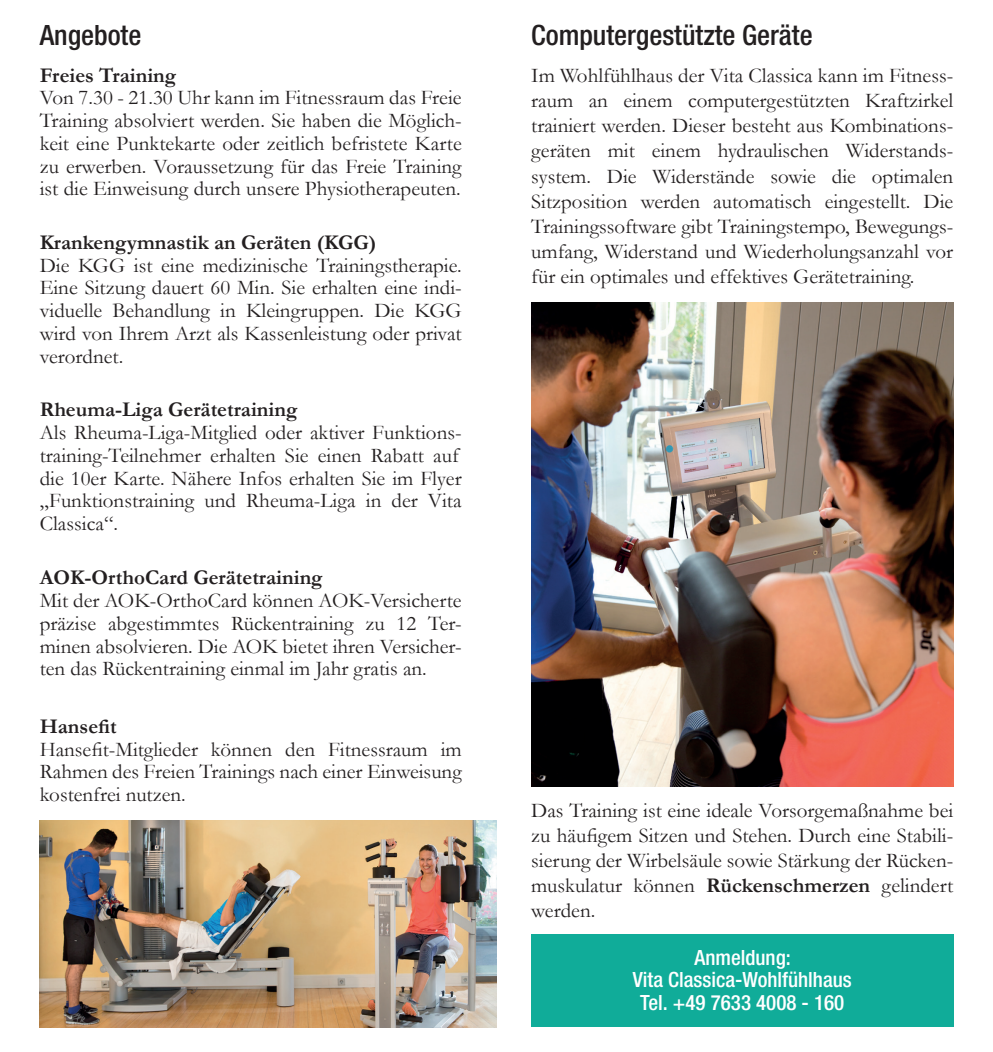
<style>
.page{position:relative;width:993px;height:1052px;background:#fff}
.page>*{position:absolute;margin:0;border:0;box-sizing:border-box;transform-origin:0 0}
.t1{font:500 condensed 28px "Helvetica Neue LT Pro";color:#231f20}
.t2{font:21px/22.8px "Garamond";color:#231f20;text-align:justify}
.t3{font:700 21px "Garamond";color:#231f20}
.t4{font:500 condensed 21px/22.8px "Helvetica Neue LT Pro";color:#fff;text-align:center}
.s1{font-weight:700}
</style>
<div class="page">
<img style="left:531px;top:302px;width:421px;height:484px">
<div style="left:531px;top:934px;width:421px;height:93px;background:#10ac99"></div>
<img style="left:40px;top:820px;width:456px;height:207px">
<h1 class="t1" style="left:40px;top:18px;width:103px">Angebote</h1>
<p class="t3" style="left:40px;top:61px;width:138px">Freies Training</p>
<p class="t2" style="left:40px;top:86px;width:423px">Von 7.30 - 21.30 Uhr kann im Fitnessraum das Freie Training absolviert werden. Sie haben die Möglich&shy;keit eine Punktekarte oder zeitlich befristete Karte zu erwerben. Voraussetzung für das Freie Training ist die Einweisung durch unsere Physiotherapeuten.</p>
<p class="t3" style="left:40px;top:228px;width:338px">Krankengymnastik an Geräten (KGG)</p>
<p class="t2" style="left:40px;top:253px;width:423px">Die KGG ist eine medizinische Trainingstherapie.<br>Eine Sitzung dauert 60 Min. Sie erhalten eine indi&shy;viduelle Behandlung in Kleingruppen. Die KGG wird von Ihrem Arzt als Kassenleistung oder privat verordnet.</p>
<p class="t3" style="left:40px;top:395px;width:259px">Rheuma-Liga Gerätetraining</p>
<p class="t2" style="left:40px;top:421px;width:423px;text-align:left">Als Rheuma-Liga-Mitglied oder aktiver Funktions&shy;training-Teilnehmer erhalten Sie einen Rabatt auf die 10er Karte. Nähere Infos erhalten Sie im Flyer „Funktionstraining und Rheuma-Liga in der Vita Classica“.</p>
<p class="t3" style="left:40px;top:563px;width:284px">AOK-OrthoCard Gerätetraining</p>
<p class="t2" style="left:40px;top:588px;width:423px">Mit der AOK-OrthoCard können AOK-Versicherte präzise abgestimmtes Rückentraining zu 12 Ter&shy;minen absolvieren. Die AOK bietet ihren Versicher&shy;ten das Rückentraining einmal im Jahr gratis an.</p>
<p class="t3" style="left:40px;top:712px;width:79px">Hansefit</p>
<p class="t2" style="left:40px;top:737px;width:423px">Hansefit-Mitglieder können den Fitnessraum im Rahmen des Freien Trainings nach einer Einweisung kostenfrei nutzen.</p>
<h1 class="t1" style="left:531px;top:18px;width:283px">Computergestützte Geräte</h1>
<p class="t2" style="left:531px;top:62px;width:423px;line-height:25.2px">Im Wohlfühlhaus der Vita Classica kann im Fitness&shy;raum an einem computergestützten Kraftzirkel trainiert werden. Dieser besteht aus Kombinations&shy;geräten mit einem hydraulischen Widerstands&shy;system. Die Widerstände sowie die optimalen Sitzposition werden automatisch eingestellt. Die Trainingssoftware gibt Trainingstempo, Bewegungs&shy;umfang, Widerstand und Wiederholungsanzahl vor für ein optimales und effektives Gerätetraining.</p>
<p class="t2" style="left:531px;top:797px;width:423px;line-height:25.2px">Das Training ist eine ideale Vorsorgemaßnahme bei zu häufigem Sitzen und Stehen. Durch eine Stabili&shy;sierung der Wirbelsäule sowie Stärkung der Rücken&shy;muskulatur können <span class="s1">Rückenschmerzen</span> gelindert werden.</p>
<p class="t4" style="left:632px;top:945px;width:220px">Anmeldung:<br>Vita Classica-Wohlfühlhaus<br>Tel. +49 7633 4008 - 160</p>
</div>
